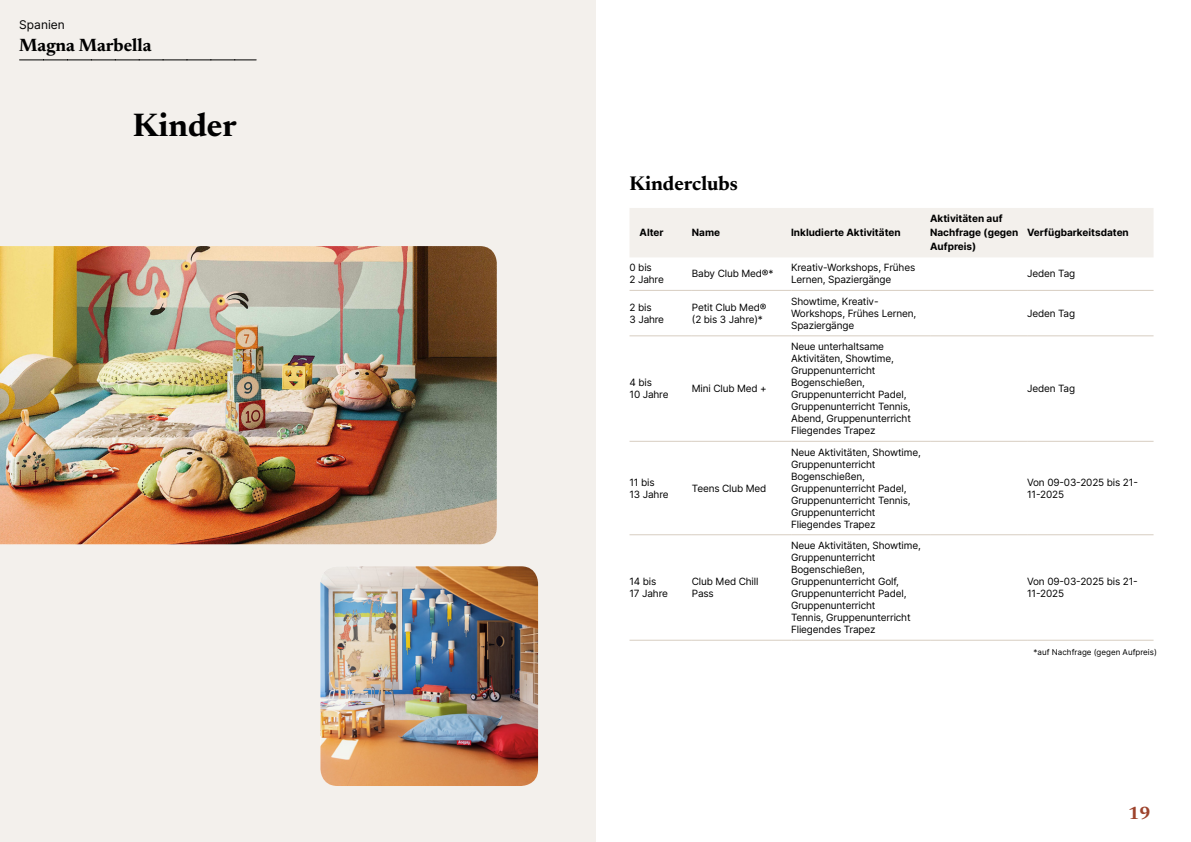
<style>
.page{position:relative;width:1191px;height:842px;background:#fff}
.page>*{position:absolute;margin:0;border:0;box-sizing:border-box;transform-origin:0 0}
.t1{font:700 33px "Newsreader 24 pt";color:#000}
.t2{font:700 20px "Newsreader 24 pt";color:#000}
.t3{font:700 18px "Newsreader 24 pt";color:#000}
.t4{font:700 18px "Newsreader 24 pt";color:#9d432c}
.t5{font:12px "Inter";color:#000}
.t6{font:10px/12px "Inter";letter-spacing:-.015em;color:#000}
.t7{font:700 10px/14px "Inter";color:#000}
.t8{font:8px "Inter";color:#000}
</style>
<div class="page">
<div style="left:0;top:0;width:595px;height:842px;background:#f3f0ec"></div>
<img style="left:0;top:246px;width:497px;height:298px">
<img style="left:320px;top:566px;width:218px;height:220px">
<svg style="left:20px;top:60px;width:236px;height:1px"></svg>
<div style="left:630px;top:208px;width:523px;height:49px;background:#f3f0ec"></div>
<hr style="left:629px;top:290px;width:63px;height:1px;background:#d7cdc1">
<hr style="left:692px;top:290px;width:99px;height:1px;background:#d7cdc1">
<hr style="left:791px;top:290px;width:139px;height:1px;background:#d7cdc1">
<hr style="left:930px;top:290px;width:97px;height:1px;background:#d7cdc1">
<hr style="left:1027px;top:290px;width:126px;height:1px;background:#d7cdc1">
<hr style="left:629px;top:335px;width:63px;height:1px;background:#d7cdc1">
<hr style="left:692px;top:335px;width:99px;height:1px;background:#d7cdc1">
<hr style="left:791px;top:335px;width:139px;height:1px;background:#d7cdc1">
<hr style="left:930px;top:335px;width:97px;height:1px;background:#d7cdc1">
<hr style="left:1027px;top:335px;width:126px;height:1px;background:#d7cdc1">
<hr style="left:629px;top:441px;width:63px;height:1px;background:#d7cdc1">
<hr style="left:692px;top:441px;width:99px;height:1px;background:#d7cdc1">
<hr style="left:791px;top:441px;width:139px;height:1px;background:#d7cdc1">
<hr style="left:930px;top:441px;width:97px;height:1px;background:#d7cdc1">
<hr style="left:1027px;top:441px;width:126px;height:1px;background:#d7cdc1">
<hr style="left:629px;top:534px;width:63px;height:1px;background:#d7cdc1">
<hr style="left:692px;top:534px;width:99px;height:1px;background:#d7cdc1">
<hr style="left:791px;top:534px;width:139px;height:1px;background:#d7cdc1">
<hr style="left:930px;top:534px;width:97px;height:1px;background:#d7cdc1">
<hr style="left:1027px;top:534px;width:126px;height:1px;background:#d7cdc1">
<hr style="left:629px;top:640px;width:63px;height:1px;background:#d7cdc1">
<hr style="left:692px;top:640px;width:99px;height:1px;background:#d7cdc1">
<hr style="left:791px;top:640px;width:139px;height:1px;background:#d7cdc1">
<hr style="left:930px;top:640px;width:97px;height:1px;background:#d7cdc1">
<hr style="left:1027px;top:640px;width:126px;height:1px;background:#d7cdc1">
<p class="t5" style="left:19px;top:15px;width:47px">Spanien</p>
<h3 class="t3" style="left:19px;top:32px;width:134px">Magna Marbella</h3>
<h1 class="t1" style="left:133px;top:101px;width:105px">Kinder</h1>
<h2 class="t2" style="left:629px;top:169px;width:110px">Kinderclubs</h2>
<p class="t7" style="left:639px;top:225px;width:26px">Alter</p>
<p class="t7" style="left:692px;top:225px;width:30px">Name</p>
<p class="t7" style="left:791px;top:225px;width:111px">Inkludierte Aktivitäten</p>
<p class="t7" style="left:930px;top:211px;width:90px">Aktivitäten auf<br>Nachfrage (gegen<br>Aufpreis)</p>
<p class="t7" style="left:1027px;top:225px;width:103px">Verfügbarkeitsdaten</p>
<p class="t6" style="left:629px;top:261px;width:36px">0 bis<br>2 Jahre</p>
<p class="t6" style="left:692px;top:267px;width:83px">Baby Club Med®*</p>
<p class="t6" style="left:791px;top:261px;width:126px">Kreativ-Workshops, Frühes<br>Lernen, Spaziergänge</p>
<p class="t6" style="left:1027px;top:267px;width:50px">Jeden Tag</p>
<p class="t6" style="left:629px;top:301px;width:36px">2 bis<br>3 Jahre</p>
<p class="t6" style="left:692px;top:301px;width:76px">Petit Club Med® (2 bis 3 Jahre)*</p>
<p class="t6" style="left:791px;top:295px;width:127px">Showtime, Kreativ-<br>Workshops, Frühes Lernen,<br>Spaziergänge</p>
<p class="t6" style="left:1027px;top:307px;width:50px">Jeden Tag</p>
<p class="t6" style="left:629px;top:376px;width:41px">4 bis<br>10 Jahre</p>
<p class="t6" style="left:692px;top:382px;width:76px">Mini Club Med +</p>
<p class="t6" style="left:629px;top:476px;width:41px">11 bis<br>13 Jahre</p>
<p class="t6" style="left:692px;top:482px;width:76px">Teens Club Med</p>
<p class="t6" style="left:629px;top:575px;width:40px">14 bis<br>17 Jahre</p>
<p class="t6" style="left:692px;top:575px;width:68px">Club Med Chill<br>Pass</p>
<p class="t6" style="left:791px;top:340px;width:121px">Neue unterhaltsame<br>Aktivitäten, Showtime,<br>Gruppenunterricht<br>Bogenschießen,<br>Gruppenunterricht Padel,<br>Gruppenunterricht Tennis,<br>Abend, Gruppenunterricht<br>Fliegendes Trapez</p>
<p class="t6" style="left:791px;top:446px;width:131px">Neue Aktivitäten, Showtime,<br>Gruppenunterricht<br>Bogenschießen,<br>Gruppenunterricht Padel,<br>Gruppenunterricht Tennis,<br>Gruppenunterricht<br>Fliegendes Trapez</p>
<p class="t6" style="left:791px;top:539px;width:131px">Neue Aktivitäten, Showtime,<br>Gruppenunterricht<br>Bogenschießen,<br>Gruppenunterricht Golf,<br>Gruppenunterricht Padel,<br>Gruppenunterricht<br>Tennis, Gruppenunterricht<br>Fliegendes Trapez</p>
<p class="t6" style="left:1027px;top:382px;width:50px">Jeden Tag</p>
<p class="t6" style="left:1027px;top:476px;width:112px">Von 09-03-2025 bis 21-<br>11-2025</p>
<p class="t6" style="left:1027px;top:575px;width:112px">Von 09-03-2025 bis 21-<br>11-2025</p>
<p class="t8" style="left:1033px;top:646px;width:125px">*auf Nachfrage (gegen Aufpreis)</p>
<h3 class="t4" style="left:1128px;top:800px;width:24px">19</h3>
</div>
